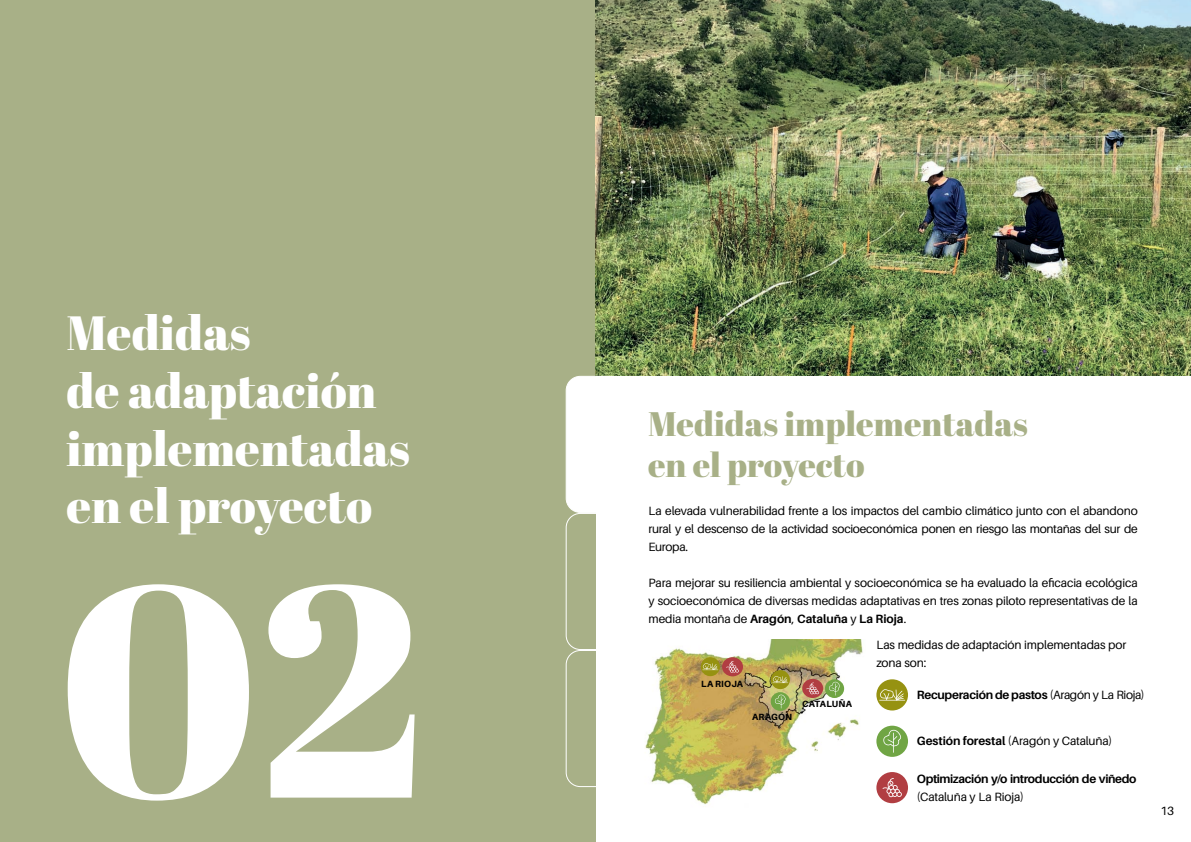
<style>
.page{position:relative;width:1191px;height:842px;background:#fff}
.page>*{position:absolute;margin:0;border:0;box-sizing:border-box;transform-origin:0 0}
.TÍTOL{font:300px "Abril Fatface";color:#fff}
.Títol_Capítol_MIDMACC{font:48px "Abril Fatface";color:#fff}
.TÍTOL-2{font:34px/40.8px "Abril Fatface";color:#a8b087}
.Text_-_12{font:12px/18px "Aileron";letter-spacing:-.015em;color:#000;text-align:justify}
.Text_-_12-2{font:700 12px/18px "Aileron";letter-spacing:-.03em;color:#000}
.Text{font:800 9px "Aileron";letter-spacing:.02em;color:#000}
.s1{font-weight:700}
.s2{font-weight:400}
</style>
<div class="page">
<div style="left:0;top:0;width:596px;height:842px;background:#a8b087"></div>
<img style="left:645px;top:640px;width:218px;height:165px">
<img style="left:596px;top:0;width:595px;height:376px">
<div style="left:876px;top:726px;width:32px;height:31px;background:#70a544;border-radius:50%"></div>
<svg style="left:883px;top:730px;width:18px;height:23px"></svg>
<div style="left:876px;top:772px;width:32px;height:31px;background:#b13e42;border-radius:50%"></div>
<svg style="left:882px;top:778px;width:20px;height:19px"></svg>
<div style="left:876px;top:679px;width:32px;height:31px;background:#969211;border-radius:50%"></div>
<svg style="left:879px;top:689px;width:26px;height:12px"></svg>
<svg style="left:770px;top:692px;width:20px;height:19px"></svg>
<svg style="left:775px;top:695px;width:10px;height:13px"></svg>
<svg style="left:825px;top:679px;width:19px;height:19px"></svg>
<svg style="left:829px;top:682px;width:11px;height:13px"></svg>
<svg style="left:770px;top:670px;width:20px;height:19px"></svg>
<svg style="left:772px;top:676px;width:16px;height:8px"></svg>
<div style="left:700px;top:657px;width:20px;height:19px;background:#969211;border-radius:50%"></div>
<svg style="left:702px;top:663px;width:16px;height:8px"></svg>
<div style="left:802px;top:679px;width:21px;height:19px;background:#b13e42;border-radius:50%"></div>
<svg style="left:806px;top:682px;width:13px;height:12px"></svg>
<div style="left:722px;top:657px;width:21px;height:19px;background:#b13e42;border-radius:50%"></div>
<svg style="left:726px;top:661px;width:13px;height:12px"></svg>
<div style="left:566px;top:376px;width:59px;height:136px;background:#fff;border-radius:14px"></div>
<div style="left:565px;top:376px;width:61px;height:137px;border:1px solid #fff;border-radius:14px"></div>
<div style="left:565px;top:513px;width:61px;height:137px;border:1px solid #fff;border-radius:14px"></div>
<div style="left:565px;top:650px;width:61px;height:137px;border:1px solid #fff;border-radius:14px"></div>
<p class="Títol_Capítol_MIDMACC" style="left:67px;top:300px;width:185px">Medidas</p>
<p class="Títol_Capítol_MIDMACC" style="left:67px;top:357px;width:311px">de adaptación</p>
<p class="Títol_Capítol_MIDMACC" style="left:67px;top:415px;width:345px">implementadas</p>
<p class="Títol_Capítol_MIDMACC" style="left:67px;top:472px;width:307px">en el proyecto</p>
<p class="TÍTOL" style="left:59px;top:480px;width:366px">02</p>
<p class="TÍTOL-2" style="left:648px;top:402px;width:381px">Medidas implementadas en el proyecto</p>
<p class="Text_-_12" style="left:648px;top:502px;width:491px">La elevada vulnerabilidad frente a los impactos del cambio climático junto con el abandono rural y el descenso de la actividad socioeconómica ponen en riesgo las montañas del sur de Europa.</p>
<p class="Text_-_12" style="left:648px;top:574px;width:491px">Para mejorar su resiliencia ambiental y socioeconómica se ha evaluado la eficacia ecológica y socioeconómica de diversas medidas adaptativas en tres zonas piloto representativas de la media montaña de <span class="s1">Aragón</span>, <span class="s1">Cataluña</span> y <span class="s1">La Rioja</span>.</p>
<p class="Text" style="left:701px;top:679px;width:44px">LA RIOJA</p>
<p class="Text" style="left:752px;top:712px;width:42px">ARAGÓN</p>
<p class="Text" style="left:802px;top:698px;width:51px">CATALUÑA</p>
<p class="Text_-_12" style="left:876px;top:636px;width:251px">Las medidas de adaptación implementadas por zona son:</p>
<p class="Text_-_12-2" style="left:916px;top:686px;width:229px">Recuperación de pastos <span class="s2">(Aragón y La Rioja)</span></p>
<p class="Text_-_12" style="left:916px;top:732px;width:197px"><span class="s1">Gestión forestal</span> (Aragón y Cataluña)</p>
<p class="Text_-_12-2" style="left:916px;top:770px;width:221px">Optimización y/o introducción de viñedo <span class="s2">(Cataluña y La Rioja)</span></p>
<p class="Text_-_12" style="left:1160px;top:802px;width:15px">13</p>
</div>
